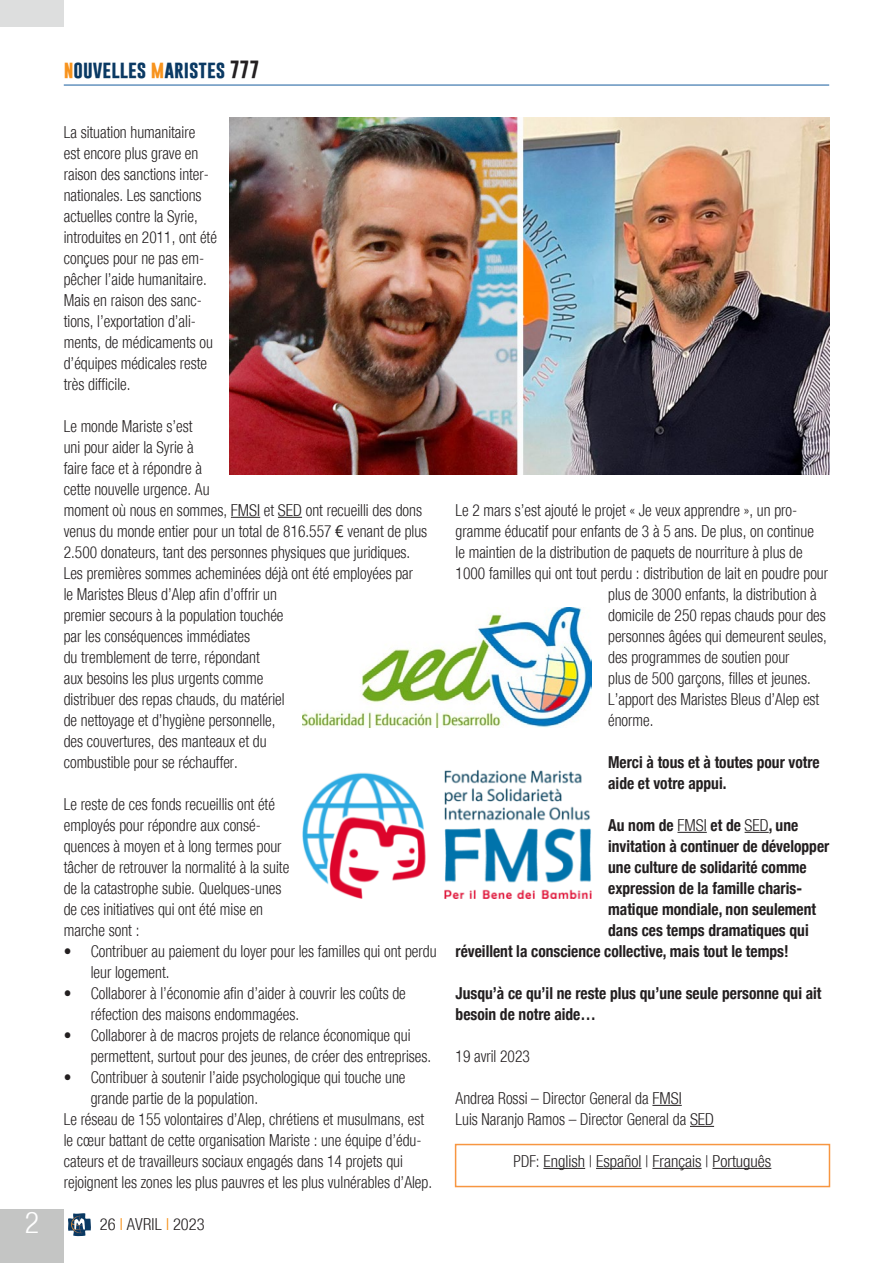
<style>
.page{position:relative;width:893px;height:1263px;background:#fff}
.page>*{position:absolute;margin:0;border:0;box-sizing:border-box;transform-origin:0 0}
.t1{font:300 condensed 30px "Helvetica Neue";color:#fff}
.t2{font:700 18px "Gobold";color:#0a3963}
.Testo_normal{font:300 condensed 16.5px/21px "Helvetica Neue";color:#231f20;scale:.94 1}
.Testo_normal-2{font:700 condensed 16.5px/21px "Helvetica Neue";color:#231f20;scale:.94 1}
.Testo_normal-3{font:300 condensed 16.5px "Helvetica Neue";color:#231f20}
.s1{color:#f7931d}
.s2{color:#231f20}
.s3{font-family:"PT Sans";font-weight:400;font-stretch:normal}
.s4{font-weight:300}
</style>
<div class="page">
<div style="left:0;top:1209px;width:64px;height:54px;background:#c4c5c4"></div>
<hr style="left:64px;top:85px;width:765px;height:1px;background:#175d9e">
<svg style="left:68px;top:1213px;width:23px;height:23px"></svg>
<div style="left:0;top:0;width:64px;height:27px;background:#dddede"></div>
<svg style="left:231px;top:517px;width:29px;height:1px"></svg>
<svg style="left:278px;top:517px;width:24px;height:1px"></svg>
<hr style="left:677px;top:832px;width:30px;height:1px;background:#231f20">
<svg style="left:745px;top:832px;width:24px;height:1px"></svg>
<hr style="left:652px;top:1105px;width:30px;height:1px;background:#231f20">
<svg style="left:690px;top:1126px;width:24px;height:1px"></svg>
<hr style="left:543px;top:1168px;width:42px;height:1px;background:#231f20">
<hr style="left:596px;top:1168px;width:45px;height:1px;background:#231f20">
<hr style="left:652px;top:1168px;width:50px;height:1px;background:#231f20">
<hr style="left:712px;top:1168px;width:59px;height:1px;background:#231f20">
<img style="left:230px;top:117px;width:599px;height:357px">
<img style="left:302px;top:607px;width:289px;height:120px">
<img style="left:302px;top:769px;width:289px;height:129px">
<div style="left:455px;top:1144px;width:375px;height:43px;border:2px solid #f79641"></div>
<h1 class="t1" style="left:25px;top:1205px;width:16px">2</h1>
<p class="t2" style="left:64px;top:57px;width:197px"><span class="s1">N</span>OUVELLES <span class="s1">M</span>ARISTES <span class="s2">777</span></p>
<p class="Testo_normal" style="left:64px;top:122px;width:164px">La situation humanitaire<br>est encore plus grave en raison des sanctions inter&shy;nationales. Les sanctions actuelles contre la Syrie, introduites en 2011, ont été conçues pour ne pas em&shy;pêcher l’aide humanitaire.<br>Mais en raison des sanc&shy;tions, l’exportation d’ali&shy;ments, de médicaments ou d’équipes médicales reste très difficile.</p>
<p class="Testo_normal" style="left:64px;top:416px;width:388px">Le monde Mariste s’est<br>uni pour aider la Syrie à<br>faire face et à répondre à<br>cette nouvelle urgence. Au<br>moment où nous en sommes, FMSI et SED ont recueilli des dons venus du monde entier pour un total de 816.557 <span class="s3">€</span> venant de plus 2.500 donateurs, tant des personnes physiques que juridiques.<br>Les premières sommes acheminées déjà ont été employées par<br>le Maristes Bleus d’Alep afin d’offrir un<br>premier secours à la population touchée<br>par les conséquences immédiates<br>du tremblement de terre, répondant<br>aux besoins les plus urgents comme<br>distribuer des repas chauds, du matériel<br>de nettoyage et d’hygiène personnelle,<br>des couvertures, des manteaux et du<br>combustible pour se réchauffer.</p>
<p class="Testo_normal" style="left:64px;top:794px;width:241px">Le reste de ces fonds recueillis ont été employés pour répondre aux consé&shy;quences à moyen et à long termes pour tâcher de retrouver la normalité à la suite de la catastrophe subie. Quelques-unes de ces initiatives qui ont été mise en marche sont :</p>
<p class="Testo_normal" style="left:91px;top:941px;width:369px;text-indent:-27px">• Contribuer au paiement du loyer pour les familles qui ont perdu leur logement.</p>
<p class="Testo_normal" style="left:91px;top:983px;width:337px;text-indent:-27px">• Collaborer à l’économie afin d’aider à couvrir les coûts de réfection des maisons endommagées.</p>
<p class="Testo_normal" style="left:91px;top:1025px;width:364px;text-indent:-27px">• Collaborer à de macros projets de relance économique qui permettent, surtout pour des jeunes, de créer des entreprises.</p>
<p class="Testo_normal" style="left:91px;top:1067px;width:336px;text-indent:-27px">• Contribuer à soutenir l’aide psychologique qui touche une grande partie de la population.</p>
<p class="Testo_normal" style="left:64px;top:1109px;width:393px">Le réseau de 155 volontaires d’Alep, chrétiens et musulmans, est le cœur battant de cette organisation Mariste : une équipe d’édu&shy;cateurs et de travailleurs sociaux engagés dans 14 projets qui rejoignent les zones les plus pauvres et les plus vulnérables d’Alep.</p>
<p class="Testo_normal-3" style="left:100px;top:1215px;width:106px">26 <span class="s1">I</span> AVRIL <span class="s1">I</span> 2023</p>
<p class="Testo_normal" style="left:456px;top:500px;width:365px">Le 2 mars s’est ajouté le projet « Je veux apprendre », un pro-</p>
<p class="Testo_normal" style="left:456px;top:521px;width:383px">gramme éducatif pour enfants de 3 à 5 ans. De plus, on continue</p>
<p class="Testo_normal" style="left:456px;top:542px;width:371px">le maintien de la distribution de paquets de nourriture à plus de</p>
<p class="Testo_normal" style="left:456px;top:563px;width:398px">1000 familles qui ont tout perdu : distribution de lait en poudre pour</p>
<p class="Testo_normal" style="left:608px;top:584px;width:224px">plus de 3000 enfants, la distribution à</p>
<p class="Testo_normal" style="left:608px;top:605px;width:233px">domicile de 250 repas chauds pour des</p>
<p class="Testo_normal" style="left:608px;top:626px;width:234px">personnes âgées qui demeurent seules,</p>
<p class="Testo_normal" style="left:608px;top:647px;width:194px">des programmes de soutien pour</p>
<p class="Testo_normal" style="left:608px;top:668px;width:217px">plus de 500 garçons, filles et jeunes.</p>
<p class="Testo_normal" style="left:608px;top:689px;width:226px">L’apport des Maristes Bleus d’Alep est</p>
<p class="Testo_normal" style="left:608px;top:710px;width:50px">énorme.</p>
<p class="Testo_normal-2" style="left:608px;top:750px;width:227px">Merci à tous et à toutes pour votre aide et votre appui.</p>
<p class="Testo_normal-2" style="left:608px;top:813px;width:204px">Au nom de <span class="s4">FMSI</span> et de <span class="s4">SED</span>, une</p>
<p class="Testo_normal-2" style="left:608px;top:834px;width:237px">invitation à continuer de développer</p>
<p class="Testo_normal-2" style="left:608px;top:855px;width:213px">une culture de solidarité comme</p>
<p class="Testo_normal-2" style="left:608px;top:876px;width:208px">expression de la famille charis-</p>
<p class="Testo_normal-2" style="left:608px;top:897px;width:223px">matique mondiale, non seulement</p>
<p class="Testo_normal-2" style="left:608px;top:918px;width:215px">dans ces temps dramatiques qui</p>
<p class="Testo_normal-2" style="left:456px;top:939px;width:356px">réveillent la conscience collective, mais tout le temps!</p>
<p class="Testo_normal-2" style="left:456px;top:981px;width:391px">Jusqu’à ce qu’il ne reste plus qu’une seule personne qui ait besoin de notre aide…</p>
<p class="Testo_normal" style="left:456px;top:1046px;width:81px">19 avril 2023</p>
<p class="Testo_normal" style="left:456px;top:1088px;width:242px">Andrea Rossi – Director General da FMSI</p>
<p class="Testo_normal" style="left:456px;top:1109px;width:276px">Luis Naranjo Ramos – Director General da SED</p>
<p class="Testo_normal" style="left:514px;top:1151px;width:276px">PDF: English | Español | Français | Português</p>
</div>
